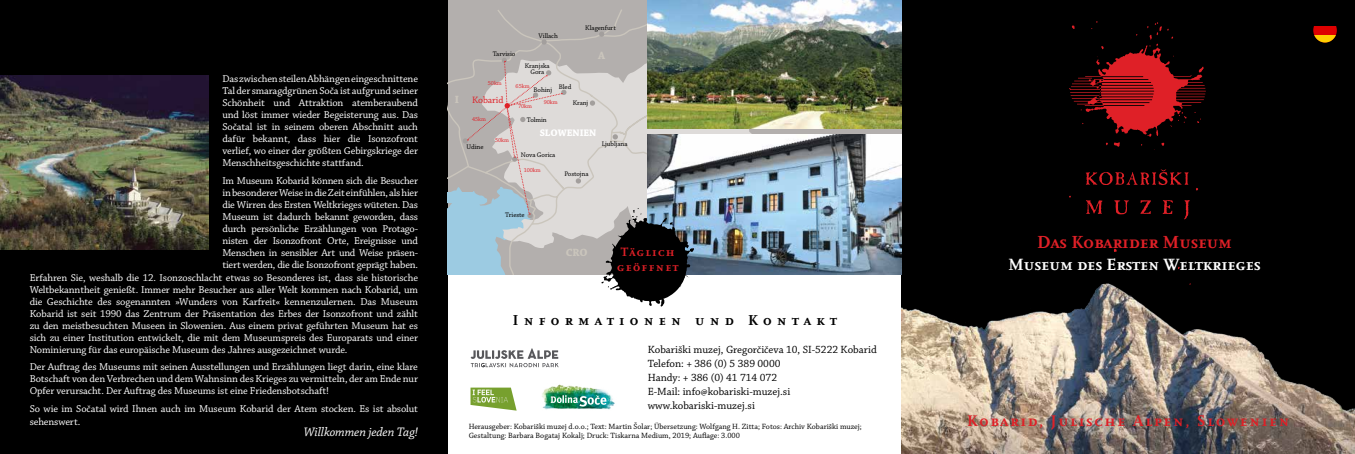
<style>
.page{position:relative;width:1355px;height:454px;background:#fff}
.page>*{position:absolute;margin:0;border:0;box-sizing:border-box;transform-origin:0 0}
.t1{font:700 18.3px "Scala Caps CE";color:#df2027}
.t2{font:700 17px "Scala Caps CE";color:#fff}
.t3{font:700 16px "Scala Caps CE";letter-spacing:.11em;color:#df2027}
.t4{font:700 15px "Scala Caps CE";letter-spacing:.35em;color:#000}
.t5{font:italic 13px "Chaparral Pro";letter-spacing:-.01em;color:#fff}
.t6{font:700 12.6px/15px "Scala Caps CE";letter-spacing:.1em;color:#df2027}
.t7{font:700 11.1px "Chaparral Pro";color:#cac5bc}
.t8{font:11px/14px "Chaparral Pro";color:#000}
.t9{font:10.5px/12px "Chaparral Pro";letter-spacing:-.01em;color:#fff;text-align:justify}
.t10{font:700 10px "Chaparral Pro";letter-spacing:-.005em;color:#fff}
.t11{font:9.7px "Chaparral Pro";letter-spacing:-.01em;color:#df2027}
.t12{font:8px/9.6px "Chaparral Pro";color:#000}
.t13{font:7px/6px "Chaparral Pro";letter-spacing:-.01em;color:#000;text-align:center}
.t14{font:6px "Chaparral Pro";letter-spacing:-.01em;color:#df2027}
</style>
<div class="page">
<div style="left:0;top:0;width:448px;height:454px;background:#000"></div>
<div style="left:901px;top:0;width:454px;height:454px;background:#000"></div>
<img style="left:901px;top:283px;width:454px;height:171px">
<svg style="left:1069px;top:21px;width:137px;height:129px"></svg>
<svg style="left:1086px;top:200px;width:104px;height:19px"></svg>
<svg style="left:1086px;top:169px;width:103px;height:16px"></svg>
<img style="left:0;top:76px;width:209px;height:173px">
<svg style="left:482px;top:0;width:377px;height:249px;background:#bbb7b5"></svg>
<svg style="left:566px;top:38px;width:285px;height:188px;background:#d4d1ce"></svg>
<svg style="left:448px;top:8px;width:175px;height:159px;background:#c3bfbd"></svg>
<svg style="left:590px;top:100px;width:5px;height:6px"></svg>
<svg style="left:613px;top:134px;width:5px;height:5px"></svg>
<svg style="left:541px;top:39px;width:6px;height:6px"></svg>
<svg style="left:598px;top:5px;width:50px;height:33px;background:#b4b0ae"></svg>
<svg style="left:576px;top:178px;width:5px;height:5px"></svg>
<img style="left:648px;top:134px;width:253px;height:141px">
<svg style="left:448px;top:58px;width:118px;height:217px;background:#bfc4c7"></svg>
<svg style="left:601px;top:208px;width:93px;height:98px;background:#575b5e"></svg>
<img style="left:648px;top:0;width:254px;height:129px">
<div style="left:1313px;top:26px;width:24px;height:16px;background:#de0000"></div>
<svg style="left:1313px;top:35px;width:24px;height:7px"></svg>
<img style="left:542px;top:384px;width:73px;height:26px">
<svg style="left:551px;top:395px;width:55px;height:11px"></svg>
<svg style="left:471px;top:387px;width:46px;height:23px"></svg>
<svg style="left:471px;top:348px;width:88px;height:19px"></svg>
<p class="t9" style="left:222px;top:73px;width:197px">Das zwischen steilen Abhängen eingeschnittene Tal der smaragdgrünen Soča ist aufgrund seiner Schönheit und Attraktion atemberaubend und löst immer wieder Begeisterung aus. Das Sočatal ist in seinem oberen Abschnitt auch dafür bekannt, dass hier die Isonzofront verlief, wo einer der größten Gebirgskriege der Menschheitsgeschichte stattfand.</p>
<p class="t9" style="left:222px;top:175px;width:197px">Im Museum Kobarid können sich die Besucher</p>
<p class="t9" style="left:222px;top:187px;width:197px">in besonderer Weise in die Zeit einfühlen, als hier</p>
<p class="t9" style="left:222px;top:199px;width:197px">die Wirren des Ersten Weltkrieges wüteten. Das</p>
<p class="t9" style="left:222px;top:211px;width:197px">Museum ist dadurch bekannt geworden, dass</p>
<p class="t9" style="left:222px;top:223px;width:197px">durch persönliche Erzählungen von Protago-</p>
<p class="t9" style="left:222px;top:235px;width:197px">nisten der Isonzofront Orte, Ereignisse und</p>
<p class="t9" style="left:222px;top:247px;width:197px">Menschen in sensibler Art und Weise präsen-</p>
<p class="t9" style="left:222px;top:259px;width:197px">tiert werden, die die Isonzofront geprägt haben.</p>
<p class="t9" style="left:30px;top:271px;width:390px">Erfahren Sie, weshalb die 12. Isonzoschlacht etwas so Besonderes ist, dass sie historische</p>
<p class="t9" style="left:30px;top:283px;width:390px">Weltbekanntheit genießt. Immer mehr Besucher aus aller Welt kommen nach Kobarid, um</p>
<p class="t9" style="left:30px;top:295px;width:390px">die Geschichte des sogenannten »Wunders von Karfreit« kennenzulernen. Das Museum</p>
<p class="t9" style="left:30px;top:307px;width:390px">Kobarid ist seit 1990 das Zentrum der Präsentation des Erbes der Isonzofront und zählt</p>
<p class="t9" style="left:30px;top:319px;width:390px">zu den meistbesuchten Museen in Slowenien. Aus einem privat geführten Museum hat es</p>
<p class="t9" style="left:30px;top:331px;width:390px">sich zu einer Institution entwickelt, die mit dem Museumspreis des Europarats und einer</p>
<p class="t9" style="left:30px;top:343px;width:319px">Nominierung für das europäische Museum des Jahres ausgezeichnet wurde.</p>
<p class="t9" style="left:30px;top:361px;width:390px">Der Auftrag des Museums mit seinen Ausstellungen und Erzählungen liegt darin, eine klare Botschaft von den Verbrechen und dem Wahnsinn des Krieges zu vermitteln, der am Ende nur Opfer verursacht. Der Auftrag des Museums ist eine Friedensbotschaft!</p>
<p class="t9" style="left:30px;top:402px;width:390px;line-height:12.8px">So wie im Sočatal wird Ihnen auch im Museum Kobarid der Atem stocken. Es ist absolut sehenswert.</p>
<p class="t5" style="left:304px;top:424px;width:116px">Willkommen jeden Tag!</p>
<p class="t7" style="left:455px;top:93px;width:6px">I</p>
<p class="t13" style="left:493px;top:51px;width:24px">Tarvisio</p>
<p class="t13" style="left:539px;top:33px;width:21px">Villach</p>
<p class="t13" style="left:525px;top:63px;width:26px">Kranjska<br>Gora</p>
<p class="t14" style="left:488px;top:80px;width:15px">50km</p>
<p class="t13" style="left:559px;top:84px;width:14px">Bled</p>
<p class="t14" style="left:516px;top:83px;width:15px">65km</p>
<p class="t13" style="left:534px;top:87px;width:20px">Bohinj</p>
<p class="t13" style="left:585px;top:25px;width:32px">Klagenfurt</p>
<p class="t7" style="left:598px;top:49px;width:9px">A</p>
<p class="t11" style="left:472px;top:95px;width:33px">Kobarid</p>
<p class="t14" style="left:518px;top:103px;width:15px">70km</p>
<p class="t14" style="left:544px;top:99px;width:15px">90km</p>
<p class="t13" style="left:573px;top:100px;width:17px">Kranj</p>
<p class="t14" style="left:472px;top:116px;width:15px">45km</p>
<p class="t13" style="left:527px;top:117px;width:21px">Tolmin</p>
<p class="t13" style="left:467px;top:144px;width:18px">Udine</p>
<p class="t14" style="left:495px;top:137px;width:15px">50km</p>
<p class="t10" style="left:540px;top:127px;width:58px">SLOWENIEN</p>
<p class="t13" style="left:602px;top:141px;width:27px">Ljubljana</p>
<p class="t13" style="left:521px;top:152px;width:36px">Nova Gorica</p>
<p class="t14" style="left:524px;top:167px;width:19px">100km</p>
<p class="t13" style="left:564px;top:171px;width:26px">Postojna</p>
<p class="t13" style="left:505px;top:212px;width:21px">Trieste</p>
<p class="t7" style="left:566px;top:246px;width:23px">CRO</p>
<p class="t6" style="left:617px;top:244px;width:63px">Täglich geöffnet</p>
<h3 class="t4" style="left:513px;top:312px;width:325px">Informationen und Kontakt</h3>
<p class="t8" style="left:648px;top:342px;width:231px">Kobariški muzej, Gregorčičeva 10, SI-5222 Kobarid Telefon: + 386 (0) 5 389 0000<br>Handy: + 386 (0) 41 714 072<br>E-Mail: info@kobariski-muzej.si www.kobariski-muzej.si</p>
<p class="t12" style="left:469px;top:421px;width:395px">Herausgeber: Kobariški muzej d.o.o.; Text: Martin Šolar; Übersetzung: Wolfgang H. Zitta; Fotos: Archiv Kobariški muzej;<br>Gestaltung: Barbara Bogataj Kokalj; Druck: Tiskarna Medium, 2019; Auflage: 3.000</p>
<h1 class="t1" style="left:1037px;top:232px;width:196px">Das Kobarider Museum</h1>
<h2 class="t2" style="left:1008px;top:255px;width:254px">Museum des Ersten Weltkrieges</h2>
<h3 class="t3" style="left:967px;top:411px;width:323px">Kobarid, Julische Alpen, Slowenien</h3>
</div>
